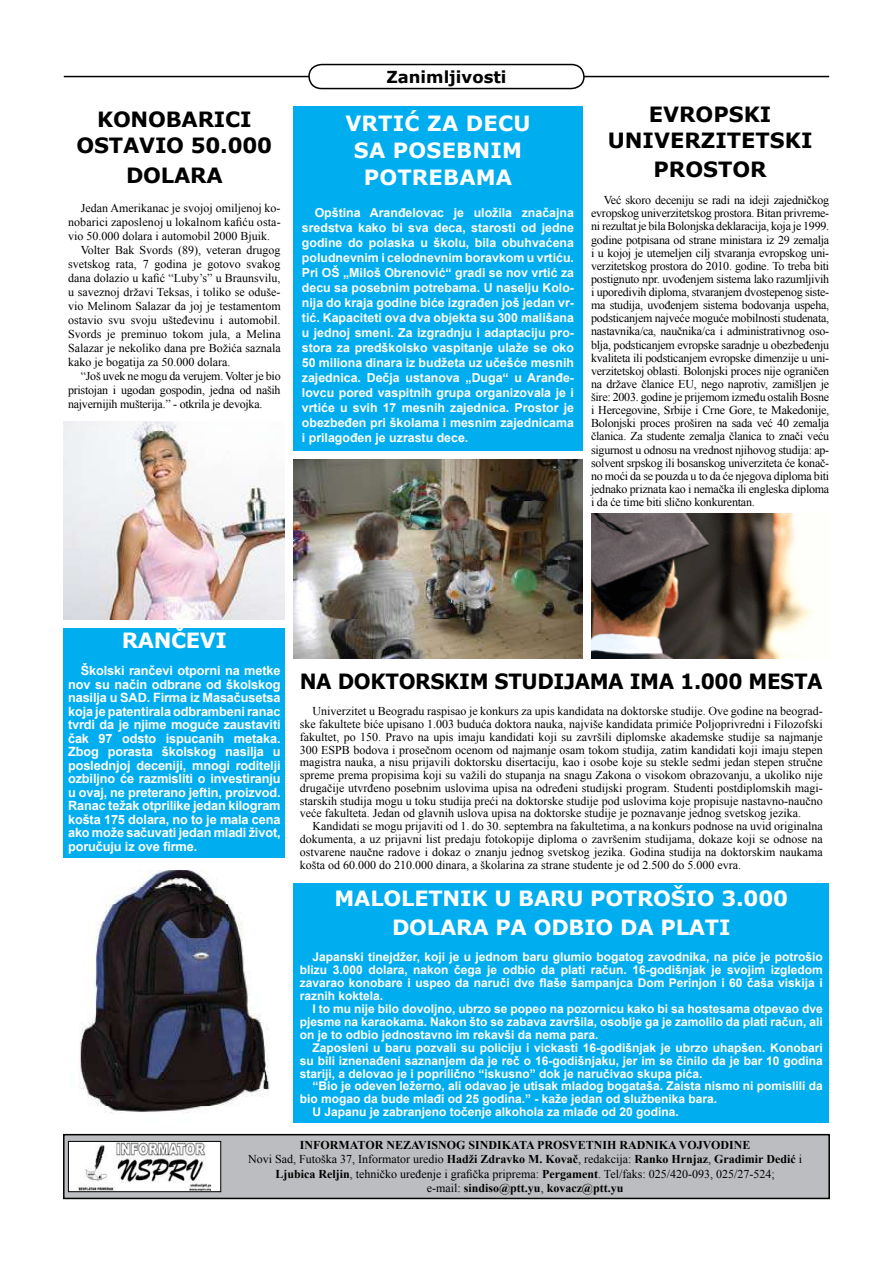
<style>
.page{position:relative;width:893px;height:1263px;background:#fff}
.page>*{position:absolute;margin:0;border:0;box-sizing:border-box;transform-origin:0 0}
.t1{font:700 21px/25.7px "Verdana";letter-spacing:-.01em;color:#000;text-align:center}
.t2{font:700 21px/29px "Verdana";letter-spacing:-.01em;color:#fff;text-align:center}
.t3{font:700 21px "Verdana";letter-spacing:-.01em;color:#000;scale:.95 1}
.t4{font:700 21px/27px "Verdana";letter-spacing:.01em;color:#fff;text-align:center}
.t5{font:700 16.5px "Verdana";color:#000}
.t6{font:700 12.75px/13.5px "Arial";letter-spacing:-.01em;color:#fff;text-align:justify}
.t7{font:700 12.3px/15px "Arial";color:#fff;text-align:justify}
.t8{font:12px/13.2px "Times New Roman";color:#000;text-align:justify}
.t9{font:700 12px/12.9px "Arial";color:#fff;text-align:justify}
.t10{font:700 12px/14.4px "Times New Roman";color:#000;text-align:center}
.t11{font:12px "Times New Roman";letter-spacing:-.02em;color:#000}
.s1{font-weight:400}
</style>
<div class="page">
<div style="left:63px;top:1134px;width:767px;height:65px;background:#bcbdc0;border:2px solid #000"></div>
<div style="left:68px;top:1141px;width:153px;height:51px;background:#fff;border:1px solid #000"></div>
<div style="left:293px;top:106px;width:290px;height:345px;background:#00aeef"></div>
<div style="left:64px;top:628px;width:221px;height:230px;background:#00aeef"></div>
<div style="left:293px;top:883px;width:536px;height:240px;background:#00aeef"></div>
<hr style="left:64px;top:76px;width:765px;height:1px;background:#000">
<svg style="left:308px;top:63px;width:277px;height:27px"></svg>
<img style="left:79px;top:1142px;width:131px;height:49px">
<img style="left:64px;top:421px;width:221px;height:198px">
<img style="left:80px;top:870px;width:190px;height:244px">
<img style="left:591px;top:513px;width:222px;height:145px">
<img style="left:293px;top:459px;width:289px;height:199px">
<h1 class="t1" style="left:77px;top:105px;width:197px;line-height:26.4px">KONOBARICI<br>OSTAVIO 50.000</h1>
<h1 class="t1" style="left:126px;top:162px;width:98px">DOLARA</h1>
<p class="t8" style="left:81px;top:201px;width:201px">Jedan Amerikanac je svojoj omiljenoj ko-</p>
<p class="t8" style="left:68px;top:215px;width:214px">nobarici zaposlenoj u lokalnom kafiću osta-</p>
<p class="t8" style="left:68px;top:229px;width:204px">vio 50.000 dolara i automobil 2000 Bjuik.</p>
<p class="t8" style="left:81px;top:243px;width:201px">Volter Bak Svords (89), veteran drugog</p>
<p class="t8" style="left:68px;top:257px;width:214px">svetskog rata, 7 godina je gotovo svakog</p>
<p class="t8" style="left:68px;top:271px;width:214px">dana dolazio u kafić “Luby’s” u Braunsvilu,</p>
<p class="t8" style="left:68px;top:285px;width:214px">u saveznoj državi Teksas, i toliko se oduše-</p>
<p class="t8" style="left:68px;top:299px;width:214px">vio Melinom Salazar da joj je testamentom</p>
<p class="t8" style="left:68px;top:313px;width:214px">ostavio svu svoju ušteđevinu i automobil.</p>
<p class="t8" style="left:68px;top:327px;width:214px">Svords je preminuo tokom jula, a Melina</p>
<p class="t8" style="left:68px;top:341px;width:214px">Salazar je nekoliko dana pre Božića saznala</p>
<p class="t8" style="left:68px;top:355px;width:164px">kako je bogatija za 50.000 dolara.</p>
<p class="t11" style="left:81px;top:368px;width:201px">“Još uvek ne mogu da verujem. Volter je bio</p>
<p class="t11" style="left:68px;top:382px;width:214px">pristojan i ugodan gospodin, jedna od naših</p>
<p class="t11" style="left:68px;top:396px;width:196px">najvernijih mušterija.” - otkrila je devojka.</p>
<h2 class="t5" style="left:386px;top:66px;width:122px">Zanimljivosti</h2>
<h1 class="t4" style="left:345px;top:109px;width:187px">VRTIĆ ZA DECU<br>SA POSEBNIM<br>POTREBAMA</h1>
<p class="t7" style="left:302px;top:206px;width:274px;text-indent:13px">Opština Aranđelovac je uložila značajna sredstva kako bi sva deca, starosti od jedne godine do polaska u školu, bila obuhvaćena poludnevnim i celodnevnim boravkom u vrtiću.<br>Pri OŠ „Miloš Obrenović“ gradi se nov vrtić za decu sa posebnim potrebama. U naselju Kolo&shy;nija do kraja godine biće izgrađen još jedan vr&shy;tić. Kapaciteti ova dva objekta su 300 mališana u jednoj smeni. Za izgradnju i adaptaciju pro&shy;stora za predškolsko vaspitanje ulaže se oko 50 miliona dinara iz budžeta uz učešće mesnih zajednica. Dečja ustanova „Duga“ u Aranđe&shy;lovcu pored vaspitnih grupa organizovala je i vrtiće u svih 17 mesnih zajednica. Prostor je obezbeđen pri školama i mesnim zajednicama i prilagođen je uzrastu dece.</p>
<h1 class="t1" style="left:608px;top:101px;width:206px">EVROPSKI<br>UNIVERZITETSKI</h1>
<h1 class="t1" style="left:653px;top:156px;width:115px">PROSTOR</h1>
<p class="t8" style="left:591px;top:193px;width:240px;text-indent:13px">Već skoro deceniju se radi na ideji zajedničkog evropskog univerzitetskog prostora. Bitan privreme&shy;ni rezultat je bila Bolonjska deklaracija, koja je 1999. godine potpisana od strane ministara iz 29 zemalja i u kojoj je utemeljen cilj stvaranja evropskog uni&shy;verzitetskog prostora do 2010. godine. To treba biti postignuto npr. uvođenjem sistema lako razumljivih i uporedivih diploma, stvaranjem dvostepenog siste&shy;ma studija, uvođenjem sistema bodovanja uspeha, podsticanjem najveće moguće mobilnosti studenata, nastavnika/ca, naučnika/ca i administrativnog oso&shy;blja, podsticanjem evropske saradnje u obezbeđenju kvaliteta ili podsticanjem evropske dimenzije u uni&shy;verzitetskoj oblasti. Bolonjski proces nije ograničen na države članice EU, nego naprotiv, zamišljen je šire: 2003. godine je prijemom između ostalih Bosne i Hercegovine, Srbije i Crne Gore, te Makedonije, Bolonjski proces proširen na sada već 40 zemalja članica. Za studente zemalja članica to znači veću sigurnost u odnosu na vrednost njihovog studija: ap&shy;solvent srpskog ili bosanskog univerziteta će konač&shy;no moći da se pouzda u to da će njegova diploma biti jednako priznata kao i nemačka ili engleska diploma i da će time biti slično konkurentan.</p>
<h1 class="t2" style="left:122px;top:625px;width:107px">RANČEVI</h1>
<p class="t6" style="left:68px;top:664px;width:214px;text-indent:13px">Školski rančevi otporni na metke nov su način odbrane od školskog nasilja u SAD. Firma iz Masačusetsa koja je patentirala odbrambeni ranac tvrdi da je njime moguće zaustaviti čak 97 odsto ispucanih metaka.<br>Zbog porasta školskog nasilja u poslednjoj deceniji, mnogi roditelji ozbiljno će razmisliti o investiranju u ovaj, ne preterano jeftin, proizvod.<br>Ranac težak otprilike jedan kilogram košta 175 dolara, no to je mala cena ako može sačuvati jedan mladi život, poručuju iz ove firme.</p>
<h1 class="t3" style="left:300px;top:668px;width:552px">NA DOKTORSKIM STUDIJAMA IMA 1.000 MESTA</h1>
<p class="t8" style="left:300px;top:705px;width:525px;line-height:12.8px;text-indent:13px">Univerzitet u Beogradu raspisao je konkurs za upis kandidata na doktorske studije. Ove godine na beograd&shy;ske fakultete biće upisano 1.003 buduća doktora nauka, najviše kandidata primiće Poljoprivredni i Filozofski fakultet, po 150. Pravo na upis imaju kandidati koji su završili diplomske akademske studije sa najmanje 300 ESPB bodova i prosečnom ocenom od najmanje osam tokom studija, zatim kandidati koji imaju stepen magistra nauka, a nisu prijavili doktorsku disertaciju, kao i osobe koje su stekle sedmi jedan stepen stručne spreme prema propisima koji su važili do stupanja na snagu Zakona o visokom obrazovanju, a ukoliko nije drugačije utvrđeno posebnim uslovima upisa na određeni studijski program. Studenti postdiplomskih magi&shy;starskih studija mogu u toku studija preći na doktorske studije pod uslovima koje propisuje nastavno-naučno veće fakulteta. Jedan od glavnih uslova upisa na doktorske studije je poznavanje jednog svetskog jezika.</p>
<p class="t8" style="left:300px;top:820px;width:525px;line-height:12.8px;text-indent:13px">Kandidati se mogu prijaviti od 1. do 30. septembra na fakultetima, a na konkurs podnose na uvid originalna dokumenta, a uz prijavni list predaju fotokopije diploma o završenim studijama, dokaze koji se odnose na ostvarene naučne radove i dokaz o znanju jednog svetskog jezika. Godina studija na doktorskim naukama košta od 60.000 do 210.000 dinara, a školarina za strane studente je od 2.500 do 5.000 evra.</p>
<h1 class="t2" style="left:335px;top:883px;width:455px">MALOLETNIK U BARU POTROŠIO 3.000<br>DOLARA PA ODBIO DA PLATI</h1>
<p class="t9" style="left:300px;top:951px;width:524px;text-indent:13px">Japanski tinejdžer, koji je u jednom baru glumio bogatog zavodnika, na piće je potrošio blizu 3.000 dolara, nakon čega je odbio da plati račun. 16-godišnjak je svojim izgledom zavarao konobare i uspeo da naruči dve flaše šampanjca Dom Perinjon i 60 čaša viskija i raznih koktela.</p>
<p class="t9" style="left:300px;top:1003px;width:525px;text-indent:13px">I to mu nije bilo dovoljno, ubrzo se popeo na pozornicu kako bi sa hostesama otpevao dve pjesme na karaokama. Nakon što se zabava završila, osoblje ga je zamolilo da plati račun, ali on je to odbio jednostavno im rekavši da nema para.</p>
<p class="t9" style="left:300px;top:1041px;width:524px;text-indent:13px">Zaposleni u baru pozvali su policiju i vickasti 16-godišnjak je ubrzo uhapšen. Konobari su bili iznenađeni saznanjem da je reč o 16-godišnjaku, jer im se činilo da je bar 10 godina stariji, a delovao je i poprilično “iskusno” dok je naručivao skupa pića.</p>
<p class="t9" style="left:313px;top:1080px;width:512px">“Bio je odeven ležerno, ali odavao je utisak mladog bogataša. Zaista nismo ni pomislili da</p>
<p class="t9" style="left:300px;top:1093px;width:419px">bio mogao da bude mlađi od 25 godina.” - kaže jedan od službenika bara.</p>
<p class="t9" style="left:313px;top:1106px;width:368px">U Japanu je zabranjeno točenje alkohola za mlađe od 20 godina.</p>
<p class="t10" style="left:248px;top:1137px;width:555px">Informator Nezavisnog sindikata prosvetnih radnika Vojvodine<br><span class="s1">Novi Sad, Futoška 37, Informator uredio</span> Hadži Zdravko M. Kovač<span class="s1">, redakcija:</span> Ranko Hrnjaz<span class="s1">,</span> Gradimir Dedić <span class="s1">i </span>Ljubica Reljin<span class="s1">, tehničko uređenje i grafička priprema:</span> Pergament<span class="s1">. Tel/faks: 025/420-093, 025/27-524;<br>e-mail:</span> sindiso@ptt.yu<span class="s1">,</span> kovacz@ptt.yu</p>
</div>
